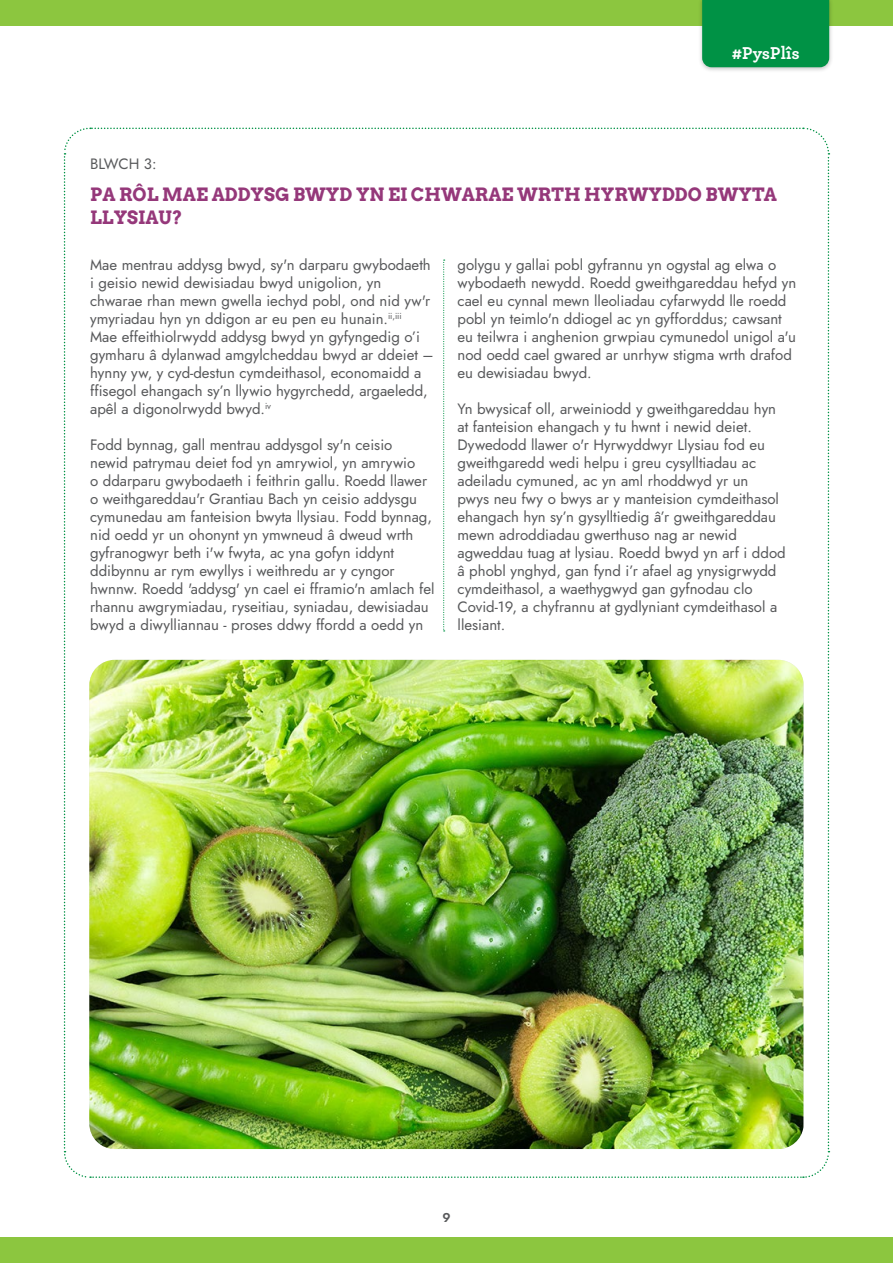
<style>
.page{position:relative;width:893px;height:1263px;background:#fff}
.page>*{position:absolute;margin:0;border:0;box-sizing:border-box;transform-origin:0 0}
.t1{font:700 18px/22.5px "Arvo";color:#95387a}
.t2{font:700 18px "Archer Pro";color:#fff}
.t3{font:15px/18px "Jost";color:#58595b}
.t4{font:600 12.75px "Jost";color:#58595b}
</style>
<div class="page">
<div style="left:0;top:0;width:893px;height:26px;background:#8cc63f"></div>
<div style="left:0;top:1237px;width:893px;height:26px;background:#8cc63f"></div>
<div style="left:698px;top:0;width:136px;height:73px;background:#000;opacity:.24"></div>
<div style="left:702px;top:0;width:127px;height:67px;background:#009245"></div>
<img style="left:63px;top:127px;width:767px;height:1051px">
<p class="t2" style="left:732px;top:38px;width:69px">#PysPlîs</p>
<p class="t3" style="left:90px;top:155px;width:68px">BLWCH 3:</p>
<p class="t1" style="left:90px;top:183px;width:688px">PA RÔL MAE ADDYSG BWYD YN EI CHWARAE WRTH HYRWYDDO BWYTA<br>LLYSIAU?</p>
<p class="t3" style="left:90px;top:256px;width:345px">Mae mentrau addysg bwyd, sy'n darparu gwybodaeth i geisio newid dewisiadau bwyd unigolion, yn chwarae rhan mewn gwella iechyd pobl, ond nid yw'r ymyriadau hyn yn ddigon ar eu pen eu hunain.<sup>ii,iii<br></sup>Mae effeithiolrwydd addysg bwyd yn gyfyngedig o’i gymharu â dylanwad amgylcheddau bwyd ar ddeiet – hynny yw, y cyd-destun cymdeithasol, economaidd a ffisegol ehangach sy’n llywio hygyrchedd, argaeledd, apêl a digonolrwydd bwyd.<sup>iv</sup></p>
<p class="t3" style="left:90px;top:436px;width:346px">Fodd bynnag, gall mentrau addysgol sy'n ceisio<br>newid patrymau deiet fod yn amrywiol, yn amrywio<br>o ddarparu gwybodaeth i feithrin gallu. Roedd llawer o weithgareddau'r Grantiau Bach yn ceisio addysgu cymunedau am fanteision bwyta llysiau. Fodd bynnag, nid oedd yr un ohonynt yn ymwneud â dweud wrth gyfranogwyr beth i'w fwyta, ac yna gofyn iddynt ddibynnu ar rym ewyllys i weithredu ar y cyngor hwnnw. Roedd 'addysg' yn cael ei fframio'n amlach fel rhannu awgrymiadau, ryseitiau, syniadau, dewisiadau bwyd a diwylliannau - proses ddwy ffordd a oedd yn</p>
<p class="t3" style="left:458px;top:256px;width:340px">golygu y gallai pobl gyfrannu yn ogystal ag elwa o wybodaeth newydd. Roedd gweithgareddau hefyd yn cael eu cynnal mewn lleoliadau cyfarwydd lle roedd pobl yn teimlo'n ddiogel ac yn gyfforddus; cawsant eu teilwra i anghenion grwpiau cymunedol unigol a'u nod oedd cael gwared ar unrhyw stigma wrth drafod eu dewisiadau bwyd.</p>
<p class="t3" style="left:458px;top:400px;width:330px">Yn bwysicaf oll, arweiniodd y gweithgareddau hyn at fanteision ehangach y tu hwnt i newid deiet.<br>Dywedodd llawer o'r Hyrwyddwyr Llysiau fod eu gweithgaredd wedi helpu i greu cysylltiadau ac adeiladu cymuned, ac yn aml rhoddwyd yr un<br>pwys neu fwy o bwys ar y manteision cymdeithasol ehangach hyn sy’n gysylltiedig â’r gweithgareddau mewn adroddiadau gwerthuso nag ar newid agweddau tuag at lysiau. Roedd bwyd yn arf i ddod â phobl ynghyd, gan fynd i’r afael ag ynysigrwydd cymdeithasol, a waethygwyd gan gyfnodau clo Covid-19, a chyfrannu at gydlyniant cymdeithasol a llesiant.</p>
<p class="t4" style="left:442px;top:1209px;width:10px">9</p>
</div>
